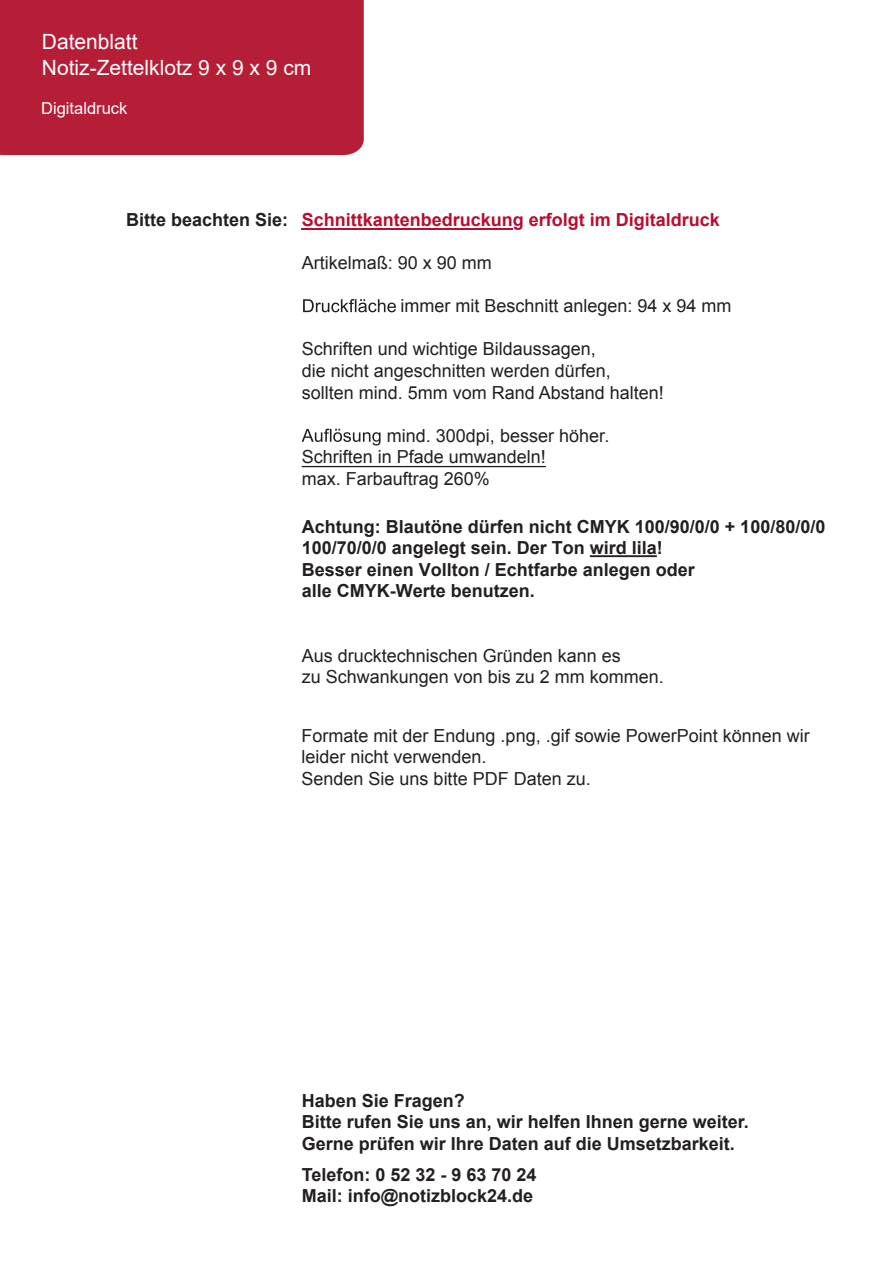
<style>
.page{position:relative;width:893px;height:1263px;background:#fff}
.page>*{position:absolute;margin:0;border:0;box-sizing:border-box;transform-origin:0 0}
.t1{font:21px "Arial";color:#fff}
.t2{font:21px "Arial";color:#fff}
.t3{font:18px/21.6px "Arial";color:#231f20}
.t4{font:700 18px/21.6px "Arial";color:#231f20}
.t5{font:700 18px "Arial";color:#b70d30}
.t6{font:16.5px "Arial";color:#fff}
.s1{font-style:inherit}
</style>
<div class="page">
<div style="left:0;top:0;width:364px;height:155px;background:#b61e37"></div>
<svg style="left:303px;top:299px;width:93px;height:13px"></svg>
<svg style="left:302px;top:429px;width:79px;height:16px"></svg>
<hr style="left:590px;top:555px;width:67px;height:2px;background:#231f20">
<hr style="left:302px;top:228px;width:211px;height:2px;background:#b70d30">
<hr style="left:302px;top:466px;width:244px;height:1px;background:#231f20">
<p class="t2" style="left:42px;top:28px;width:97px">Datenblatt</p>
<p class="t1" style="left:42px;top:53px;width:271px">Notiz-Zettelklotz 9 x 9 x 9 cm</p>
<p class="t6" style="left:41px;top:97px;width:88px">Digitaldruck</p>
<p class="t4" style="left:126px;top:209px;width:164px">Bitte beachten Sie:</p>
<p class="t5" style="left:302px;top:207px;width:420px">Schnittkantenbedruckung erfolgt im Digitaldruck</p>
<p class="t3" style="left:302px;top:252px;width:192px">Artikelmaß: <span class="s1">9</span>0 x <span class="s1">9</span>0 mm</p>
<p class="t3" style="left:400px;top:295px;width:333px">immer mit Beschnitt anlegen: <span class="s1">9</span>4 x <span class="s1">9</span>4 mm</p>
<p class="t3" style="left:302px;top:338px;width:364px">Schriften und wichtige Bildaussagen,<br>die nicht angeschnitten werden dürfen, sollten mind. 5mm vom Rand Abstand halten!</p>
<p class="t3" style="left:302px;top:425px;width:309px;text-indent:85px">mind. 300dpi, besser höher.<br>Schriften in Pfade umwandeln!<br>max. Farbauftrag 260%</p>
<p class="t4" style="left:302px;top:516px;width:525px">Achtung: Blautöne dürfen nicht CMYK 100/90/0/0 + 100/80/0/0<br>100/70/0/0 angelegt sein. Der Ton wird lila!<br>Besser einen Vollton / Echtfarbe anlegen oder<br>alle CMYK-Werte benutzen.</p>
<p class="t3" style="left:302px;top:645px;width:364px">Aus drucktechnischen Gründen kann es<br>zu Schwankungen von bis zu 2 mm kommen.</p>
<p class="t3" style="left:302px;top:725px;width:510px">Formate mit der Endung .png, .gif sowie PowerPoint können wir leider nicht verwenden.<br>Senden Sie uns bitte PDF Daten zu.</p>
<p class="t4" style="left:302px;top:1090px;width:449px">Haben Sie Fragen?<br>Bitte rufen Sie uns an, wir helfen Ihnen gerne weiter.<br>Gerne prüfen wir Ihre Daten auf die Umsetzbarkeit.</p>
<p class="t4" style="left:302px;top:1164px;width:236px">Telefon: 0 52 32 - 9 63 70 24<br>Mail: info@notizblock24.de</p>
</div>
